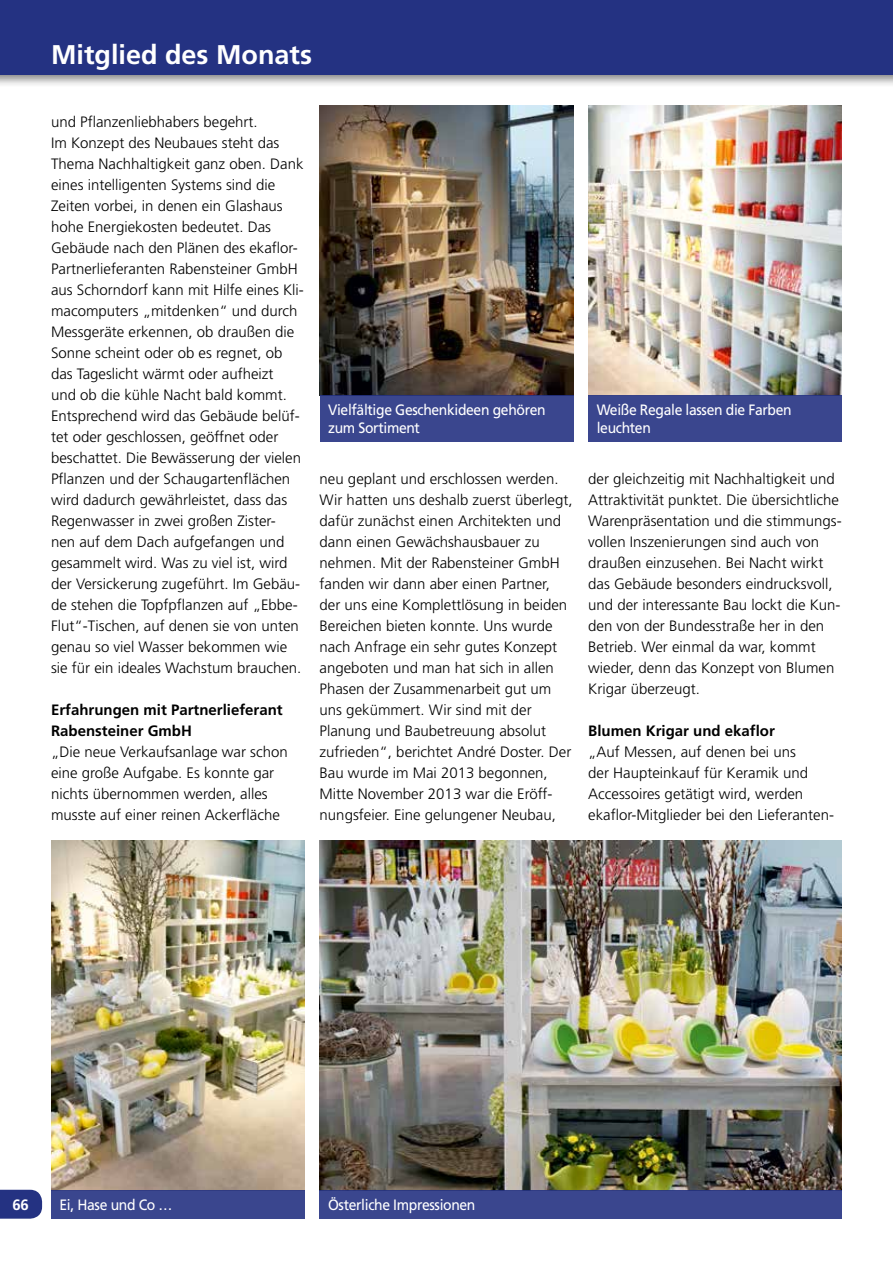
<style>
.page{position:relative;width:893px;height:1263px;background:#fff}
.page>*{position:absolute;margin:0;border:0;box-sizing:border-box;transform-origin:0 0}
.t1{font:700 27px "Frutiger LT Std";color:#fff}
.t2{font:300 15px/21px "Frutiger LT Std";color:#000}
.t3{font:15px/18px "Frutiger LT Std";letter-spacing:-.025em;color:#fff;scale:.93 1}
.t4{font:700 15px/21px "Frutiger LT Std";color:#000}
.t5{font:700 15px "Frutiger LT Std";color:#fff}
</style>
<div class="page">
<div style="left:0;top:0;width:893px;height:88px;background:#000;opacity:.5"></div>
<div style="left:0;top:0;width:893px;height:74px;background:#243282"></div>
<svg style="left:0;top:1190px;width:42px;height:29px"></svg>
<img style="left:51px;top:841px;width:254px;height:349px">
<div style="left:51px;top:1190px;width:254px;height:29px;background:#3a468e"></div>
<img style="left:320px;top:841px;width:522px;height:349px">
<div style="left:320px;top:1190px;width:522px;height:29px;background:#3a468e"></div>
<img style="left:588px;top:106px;width:254px;height:289px">
<div style="left:588px;top:395px;width:254px;height:47px;background:#3a468e"></div>
<img style="left:320px;top:106px;width:253px;height:289px">
<div style="left:320px;top:395px;width:253px;height:46px;background:#3a468e"></div>
<h1 class="t1" style="left:51px;top:38px;width:263px">Mitglied des Monats</h1>
<p class="t2" style="left:51px;top:111px;width:254px">und Pflanzenliebhabers begehrt.<br>Im Konzept des Neubaues steht das Thema Nachhaltigkeit ganz oben. Dank eines intelligenten Systems sind die Zeiten vorbei, in denen ein Glashaus hohe Energiekosten bedeutet. Das Gebäude nach den Plänen des ekaflor-Partnerlieferanten Rabensteiner GmbH aus Schorndorf kann mit Hilfe eines Kli&shy;macomputers „mitdenken“ und durch Messgeräte erkennen, ob draußen die Sonne scheint oder ob es regnet, ob das Tageslicht wärmt oder aufheizt<br>und ob die kühle Nacht bald kommt.<br>Entsprechend wird das Gebäude belüf&shy;tet oder geschlossen, geöffnet oder beschattet. Die Bewässerung der vielen Pflanzen und der Schaugartenflächen wird dadurch gewährleistet, dass das Regenwasser in zwei großen Zister-<br>nen auf dem Dach aufgefangen und gesammelt wird. Was zu viel ist, wird der Versickerung zugeführt. Im Gebäu&shy;de stehen die Topfpflanzen auf „Ebbe-Flut“-Tischen, auf denen sie von unten genau so viel Wasser bekommen wie sie für ein ideales Wachstum brauchen.</p>
<p class="t4" style="left:51px;top:699px;width:233px">Erfahrungen mit Partnerlieferant<br>Rabensteiner GmbH</p>
<p class="t2" style="left:51px;top:741px;width:238px">„Die neue Verkaufsanlage war schon eine große Aufgabe. Es konnte gar nichts übernommen werden, alles musste auf einer reinen Ackerfläche</p>
<p class="t3" style="left:328px;top:401px;width:235px">Vielfältige Geschenkideen gehören zum Sortiment</p>
<p class="t3" style="left:597px;top:401px;width:211px">Weiße Regale lassen die Farben leuchten</p>
<p class="t2" style="left:320px;top:468px;width:254px">neu geplant und erschlossen werden.<br>Wir hatten uns deshalb zuerst überlegt, dafür zunächst einen Architekten und dann einen Gewächshausbauer zu nehmen. Mit der Rabensteiner GmbH fanden wir dann aber einen Partner, der uns eine Komplettlösung in beiden Bereichen bieten konnte. Uns wurde nach Anfrage ein sehr gutes Konzept angeboten und man hat sich in allen Phasen der Zusammenarbeit gut um uns gekümmert. Wir sind mit der Planung und Baubetreuung absolut zufrieden“, berichtet André Doster. Der Bau wurde im Mai 2013 begonnen, Mitte November 2013 war die Eröff&shy;nungsfeier. Eine gelungener Neubau,</p>
<p class="t2" style="left:588px;top:468px;width:255px">der gleichzeitig mit Nachhaltigkeit und Attraktivität punktet. Die übersichtliche Warenpräsentation und die stimmungs&shy;vollen Inszenierungen sind auch von draußen einzusehen. Bei Nacht wirkt das Gebäude besonders eindrucksvoll, und der interessante Bau lockt die Kun&shy;den von der Bundesstraße her in den Betrieb. Wer einmal da war, kommt wieder, denn das Konzept von Blumen Krigar überzeugt.</p>
<p class="t4" style="left:588px;top:720px;width:188px">Blumen Krigar und ekaflor</p>
<p class="t2" style="left:588px;top:741px;width:247px">„Auf Messen, auf denen bei uns<br>der Haupteinkauf für Keramik und Accessoires getätigt wird, werden ekaflor-Mitglieder bei den Lieferanten-</p>
<p class="t5" style="left:13px;top:1196px;width:18px">66</p>
<p class="t3" style="left:60px;top:1196px;width:123px">Ei, Hase und Co …</p>
<p class="t3" style="left:328px;top:1196px;width:160px">Österliche Impressionen</p>
</div>
